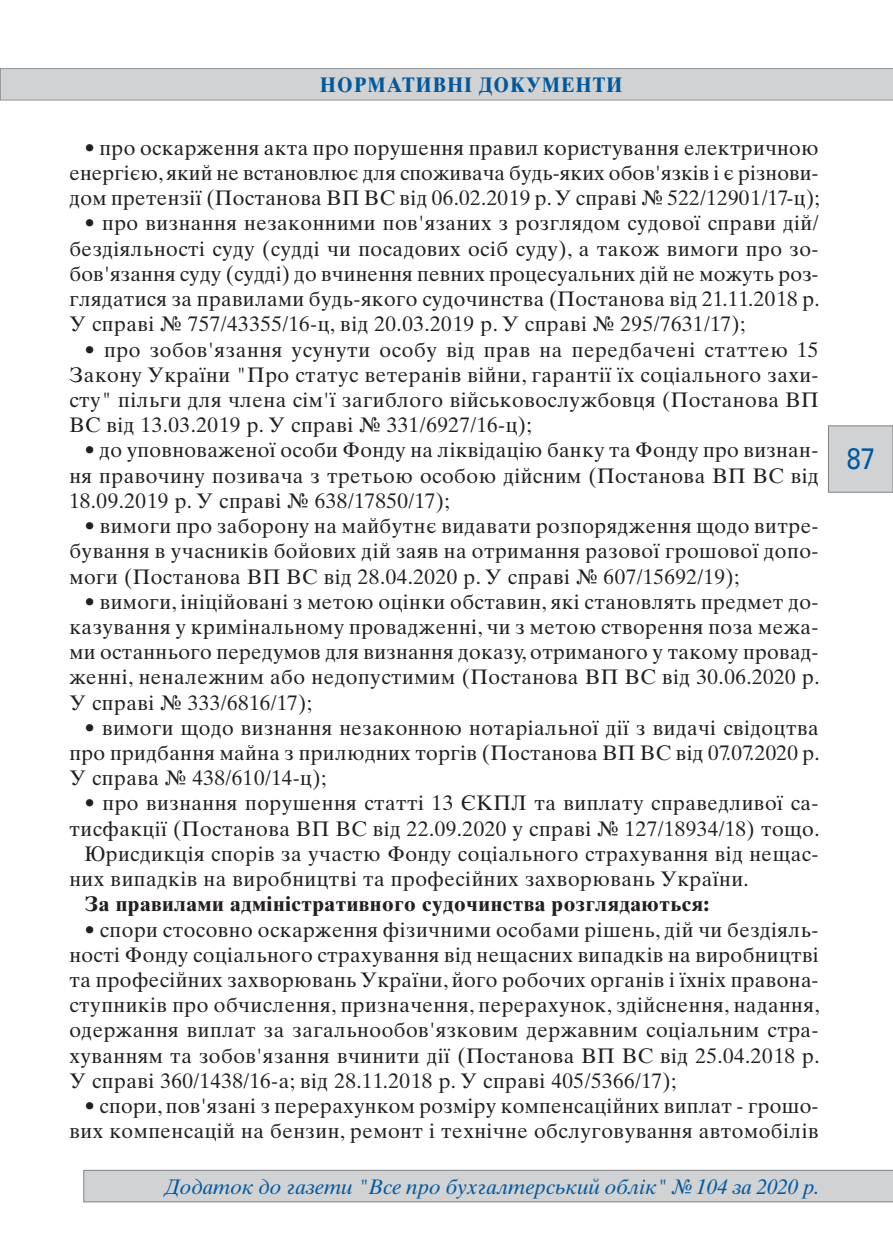
<style>
.page{position:relative;width:893px;height:1241px;background:#fff}
.page>*{position:absolute;margin:0;border:0;box-sizing:border-box;transform-origin:0 0}
.t1{font:29.75px "Univers C";color:#01589c;scale:.85 1}
.Main_Text_UKR{font:21px/25.2px "Times Ten Cyr Upright";letter-spacing:.025em;color:#231f20;text-align:justify}
.t2{font:21px "Times Ten Cyr Inclined";letter-spacing:-.01em;color:#01589c}
.Main_Text_UKR-2{font:700 21px "Times Ten Cyr";letter-spacing:.025em;color:#231f20}
.t3{font:700 21px "Times Ten Cyr";letter-spacing:.06em;color:#01589c;scale:.9 1}
</style>
<div class="page">
<div style="left:84px;top:1169px;width:809px;height:32px;background:#d1d2d4"></div>
<div style="left:828px;top:425px;width:65px;height:67px;background:#d1d2d4;border:1px solid #808285"></div>
<div style="left:0;top:68px;width:893px;height:32px;background:#d1d2d4"></div>
<p class="t3" style="left:320px;top:73px;width:337px">НОРМАТИВНІ ДОКУМЕНТИ</p>
<p class="Main_Text_UKR" style="left:69px;top:135px;width:752px;text-indent:15px">• про оскарження акта про порушення правил користування електричною енергією, який не встановлює для споживача будь-яких обов'язків і є різнови&shy;дом претензії (Постанова ВП ВС від 06.02.2019 р. У справі № 522/12901/17-ц);</p>
<p class="Main_Text_UKR" style="left:69px;top:211px;width:752px;text-indent:15px">• про визнання незаконними пов'язаних з розглядом судової справи дій/ бездіяльності суду (судді чи посадових осіб суду), а також вимоги про зо&shy;бов'язання суду (судді) до вчинення певних процесуальних дій не можуть роз&shy;глядатися за правилами будь-якого судочинства (Постанова від 21.11.2018 р.<br>У справі № 757/43355/16-ц, від 20.03.2019 р. У справі № 295/7631/17);</p>
<p class="Main_Text_UKR" style="left:69px;top:337px;width:751px;text-indent:15px">• про зобов'язання усунути особу від прав на передбачені статтею 15<br>Закону України "Про статус ветеранів війни, гарантії їх соціального захи&shy;сту" пільги для члена сім'ї загиблого військовослужбовця (Постанова ВП ВС від 13.03.2019 р. У справі № 331/6927/16-ц);</p>
<p class="Main_Text_UKR" style="left:69px;top:437px;width:751px;text-indent:15px">• до уповноваженої особи Фонду на ліквідацію банку та Фонду про визнан&shy;ня правочину позивача з третьою особою дійсним (Постанова ВП ВС від 18.09.2019 р. У справі № 638/17850/17);</p>
<p class="Main_Text_UKR" style="left:69px;top:513px;width:751px;text-indent:15px">• вимоги про заборону на майбутнє видавати розпорядження щодо витре&shy;бування в учасників бойових дій заяв на отримання разової грошової допо&shy;моги (Постанова ВП ВС від 28.04.2020 р. У справі № 607/15692/19);</p>
<p class="Main_Text_UKR" style="left:69px;top:589px;width:752px;text-indent:15px">• вимоги, ініційовані з метою оцінки обставин, які становлять предмет до&shy;казування у кримінальному провадженні, чи з метою створення поза межа&shy;ми останнього передумов для визнання доказу, отриманого у такому провад&shy;женні, неналежним або недопустимим (Постанова ВП ВС від 30.06.2020 р.<br>У справі № 333/6816/17);</p>
<p class="Main_Text_UKR" style="left:69px;top:715px;width:752px;text-indent:15px">• вимоги щодо визнання незаконною нотаріальної дії з видачі свідоцтва про придбання майна з прилюдних торгів (Постанова ВП ВС від 07.07.2020 р.<br>У справа № 438/610/14-ц);</p>
<p class="Main_Text_UKR" style="left:69px;top:790px;width:752px;text-align:right">• про визнання порушення статті 13 ЄКПЛ та виплату справедливої са&shy;тисфакції (Постанова ВП ВС від 22.09.2020 у справі № 127/18934/18) тощо.</p>
<p class="Main_Text_UKR" style="left:69px;top:841px;width:751px;text-indent:15px">Юрисдикція спорів за участю Фонду соціального страхування від нещас&shy;них випадків на виробництві та професійних захворювань України.</p>
<p class="Main_Text_UKR-2" style="left:84px;top:891px;width:626px">За правилами адміністративного судочинства розглядаються:</p>
<p class="Main_Text_UKR" style="left:69px;top:916px;width:752px;text-indent:15px">• спори стосовно оскарження фізичними особами рішень, дій чи бездіяль&shy;ності Фонду соціального страхування від нещасних випадків на виробництві та професійних захворювань України, його робочих органів і їхніх правона&shy;ступників про обчислення, призначення, перерахунок, здійснення, надання, одержання виплат за загальнообов'язковим державним соціальним стра&shy;хуванням та зобов'язання вчинити дії (Постанова ВП ВС від 25.04.2018 р.<br>У справі 360/1438/16-а; від 28.11.2018 р. У справі 405/5366/17);</p>
<p class="Main_Text_UKR" style="left:69px;top:1093px;width:751px;text-align:right">• спори, пов'язані з перерахунком розміру компенсаційних виплат - грошо&shy;вих компенсацій на бензин, ремонт і технічне обслуговування автомобілів</p>
<p class="t2" style="left:165px;top:1174px;width:656px">Додаток до газети "Все про бухгалтерський облік" № 104 за 2020 р.</p>
<h1 class="t1" style="left:847px;top:441px;width:35px">87</h1>
</div>
